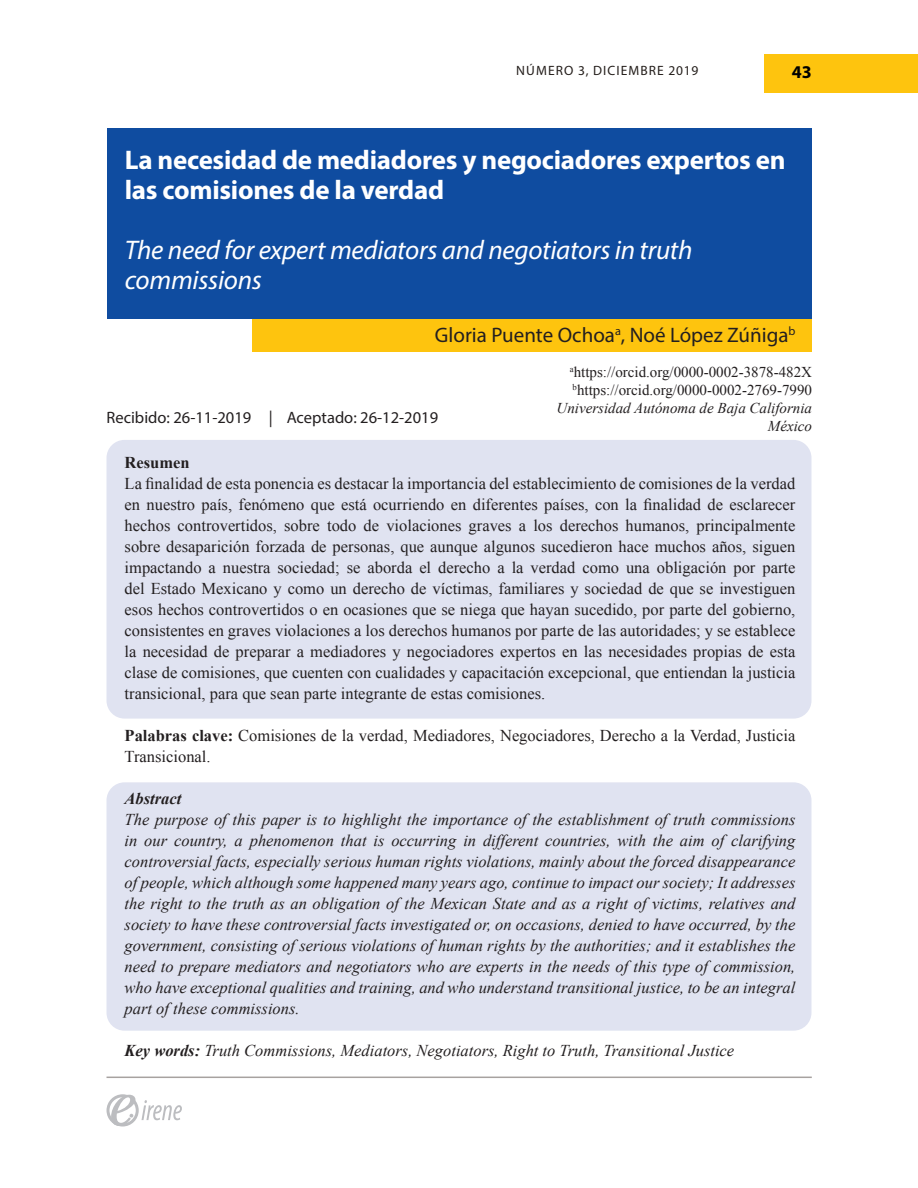
<style>
.page{position:relative;width:918px;height:1188px;background:#fff}
.page>*{position:absolute;margin:0;border:0;box-sizing:border-box;transform-origin:0 0}
.Título_Artículo{font:700 27px/30px "Myriad Pro";letter-spacing:-.01em;color:#fff}
.Título_Artículo-2{font:italic 27px/30px "Myriad Pro";letter-spacing:-.01em;color:#fff}
.Nombres_autores{font:21px "Myriad Pro";color:#231f20}
.t1{font:700 18px "Myriad Pro";color:#000}
.Texto{font:16.5px/21px "Times New Roman";color:#231f20;text-align:justify}
.Texto-2{font:italic 16.5px/21px "Times New Roman";color:#231f20;text-align:justify}
.Fechas_de_recepción{font:16.5px "Myriad Pro";color:#231f20}
.Texto-3{font:italic 700 16.5px "Times New Roman";color:#231f20}
.Texto-4{font:700 16.5px "Times New Roman";color:#231f20}
.Datos_autores{font:15px "Times New Roman";color:#231f20}
.Datos_autores-2{font:italic 15px "Times New Roman";color:#231f20}
.t2{font:13.5px "Myriad Pro";letter-spacing:.08em;color:#241e1b}
.s1{font-weight:700}
</style>
<div class="page">
<div style="left:764px;top:54px;width:154px;height:38px;background:#fec40e"></div>
<svg style="left:107px;top:1094px;width:75px;height:33px"></svg>
<hr style="left:107px;top:1077px;width:705px;height:1px;background:#a7a2a0">
<div style="left:107px;top:128px;width:705px;height:191px;background:#0f4ca0"></div>
<div style="left:252px;top:319px;width:560px;height:33px;background:#fec40e"></div>
<div style="left:107px;top:440px;width:704px;height:279px;background:#e0e3f1;border-radius:18px"></div>
<div style="left:107px;top:782px;width:704px;height:249px;background:#e0e3f1;border-radius:18px"></div>
<p class="t2" style="left:516px;top:62px;width:184px">NÚMERO 3, DICIEMBRE 2019</p>
<p class="t1" style="left:792px;top:61px;width:21px">43</p>
<p class="Título_Artículo" style="left:125px;top:144px;width:662px">La necesidad de mediadores y negociadores expertos en las comisiones de la verdad</p>
<p class="Título_Artículo-2" style="left:125px;top:235px;width:569px">The need for expert mediators and negotiators in truth commissions</p>
<p class="Nombres_autores" style="left:435px;top:322px;width:362px">Gloria Puente Ochoa<sup>a</sup>, Noé López Zúñiga<sup>b</sup></p>
<p class="Fechas_de_recepción" style="left:107px;top:407px;width:333px">Recibido: 26-11-2019 | Aceptado: 26-12-2019</p>
<p class="Datos_autores" style="left:570px;top:362px;width:244px"><sup>a</sup>https://orcid.org/0000-0002-3878-482X</p>
<p class="Datos_autores" style="left:573px;top:380px;width:241px"><sup>b</sup>https://orcid.org/0000-0002-2769-7990</p>
<p class="Datos_autores-2" style="left:557px;top:398px;width:257px">Universidad Autónoma de Baja California</p>
<p class="Datos_autores-2" style="left:768px;top:416px;width:46px">México</p>
<p class="Texto-4" style="left:125px;top:451px;width:67px">Resumen</p>
<p class="Texto" style="left:125px;top:473px;width:672px">La finalidad de esta ponencia es destacar la importancia del establecimiento de comisiones de la verdad en nuestro país, fenómeno que está ocurriendo en diferentes países, con la finalidad de esclarecer hechos controvertidos, sobre todo de violaciones graves a los derechos humanos, principalmente sobre desaparición forzada de personas, que aunque algunos sucedieron hace muchos años, siguen impactando a nuestra sociedad; se aborda el derecho a la verdad como una obligación por parte del Estado Mexicano y como un derecho de víctimas, familiares y sociedad de que se investiguen esos hechos controvertidos o en ocasiones que se niega que hayan sucedido, por parte del gobierno, consistentes en graves violaciones a los derechos humanos por parte de las autoridades; y se establece la necesidad de preparar a mediadores y negociadores expertos en las necesidades propias de esta clase de comisiones, que cuenten con cualidades y capacitación excepcional, que entiendan la justicia transicional, para que sean parte integrante de estas comisiones.</p>
<p class="Texto" style="left:125px;top:725px;width:672px"><span class="s1">Palabras clave:</span> Comisiones de la verdad, Mediadores, Negociadores, Derecho a la Verdad, Justicia<br>Transicional.</p>
<p class="Texto-3" style="left:125px;top:787px;width:58px">Abstract</p>
<p class="Texto-2" style="left:125px;top:809px;width:672px">The purpose of this paper is to highlight the importance of the establishment of truth commissions in our country, a phenomenon that is occurring in different countries, with the aim of clarifying controversial facts, especially serious human rights violations, mainly about the forced disappearance of people, which although some happened many years ago, continue to impact our society; It addresses the right to the truth as an obligation of the Mexican State and as a right of victims, relatives and society to have these controversial facts investigated or, on occasions, denied to have occurred, by the government, consisting of serious violations of human rights by the authorities; and it establishes the need to prepare mediators and negotiators who are experts in the needs of this type of commission, who have exceptional qualities and training, and who understand transitional justice, to be an integral part of these commissions.</p>
<p class="Texto-2" style="left:125px;top:1040px;width:611px"><span class="s1">Key words:</span> Truth Commissions, Mediators, Negotiators, Right to Truth, Transitional Justice</p>
</div>
